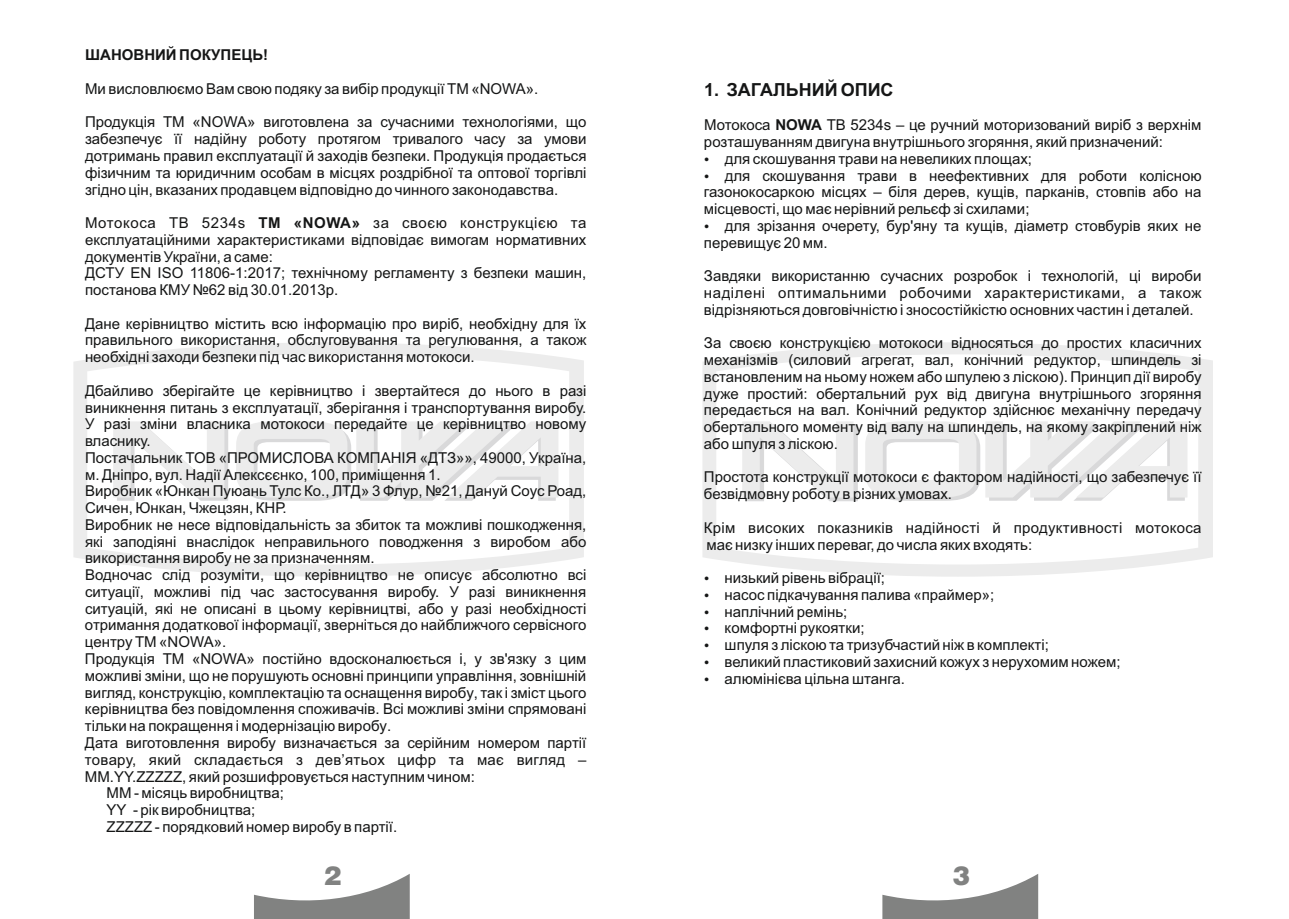
<style>
.page{position:relative;width:1289px;height:919px;background:#fff}
.page>*{position:absolute;margin:0;border:0;box-sizing:border-box;transform-origin:0 0}
.t1{font:900 26.25px "Helios";color:#818281}
.t2{font:700 18px "Arial";color:#151616}
.t3{font:15px/16.8px "Arial";color:#151616;text-align:justify}
.t4{font:15px/16.8px "Arial";letter-spacing:.02em;color:#151616}
.t5{font:700 15px "Arial";color:#151616}
.s1{font-weight:700}
</style>
<div class="page">
<svg style="left:73px;top:342px;width:511px;height:234px"></svg>
<svg style="left:113px;top:421px;width:115px;height:79px"></svg>
<svg style="left:236px;top:421px;width:322px;height:79px"></svg>
<svg style="left:702px;top:342px;width:510px;height:234px"></svg>
<svg style="left:742px;top:421px;width:115px;height:80px"></svg>
<svg style="left:865px;top:421px;width:322px;height:79px"></svg>
<svg style="left:254px;top:874px;width:156px;height:44px"></svg>
<svg style="left:882px;top:874px;width:156px;height:44px"></svg>
<p class="t5" style="left:85px;top:49px;width:184px">ШАНОВНИЙ ПОКУПЕЦЬ!</p>
<p class="t3" style="left:85px;top:82px;width:455px">Ми висловлюємо Вам свою подяку за вибір продукції ТМ «NOWA».</p>
<p class="t3" style="left:85px;top:115px;width:503px">Продукція ТМ «NOWA» виготовлена за сучасними технологіями, що забезпечує її надійну роботу протягом тривалого часу за умови дотримань правил експлуатації й заходів безпеки. Продукція продається фізичним та юридичним особам в місцях роздрібної та оптової торгівлі згідно цін, вказаних продавцем відповідно до чинного законодавства.</p>
<p class="t3" style="left:85px;top:216px;width:503px;text-align:left">Мотокоса TB 5234s <span class="s1">ТМ «NOWA»</span> за своєю конструкцією та експлуатаційними характеристиками відповідає вимогам нормативних документів України, а саме:<br>ДСТУ EN ISO 11806-1:2017; технічному регламенту з безпеки машин, постанова КМУ №62 від 30.01.2013р.</p>
<p class="t3" style="left:85px;top:316px;width:503px">Дане керівництво містить всю інформацію про виріб, необхідну для їх правильного використання, обслуговування та регулювання, а також необхідні заходи безпеки під час використання мотокоси.</p>
<p class="t3" style="left:85px;top:383px;width:503px">Дбайливо зберігайте це керівництво і звертайтеся до нього в разі</p>
<p class="t3" style="left:85px;top:400px;width:503px">виникнення питань з експлуатації, зберігання і транспортування виробу.</p>
<p class="t3" style="left:85px;top:417px;width:503px">У разі зміни власника мотокоси передайте це керівництво новому</p>
<p class="t3" style="left:85px;top:433px;width:67px">власнику.</p>
<p class="t3" style="left:85px;top:450px;width:503px">Постачальник ТОВ «ПРОМИСЛОВА КОМПАНІЯ «ДТЗ»», 49000, Україна,</p>
<p class="t3" style="left:85px;top:467px;width:357px">м. Дніпро, вул. Надії Алексєєнко, 100, приміщення 1.</p>
<p class="t3" style="left:85px;top:484px;width:503px">Виробник «Юнкан Пуюань Тулс Ко., ЛТД» 3 Флур, №21, Дануй Соус Роад,</p>
<p class="t3" style="left:85px;top:501px;width:203px">Сичен, Юнкан, Чжецзян, КНР.</p>
<p class="t3" style="left:85px;top:517px;width:503px">Виробник не несе відповідальність за збиток та можливі пошкодження,</p>
<p class="t3" style="left:85px;top:534px;width:503px">які заподіяні внаслідок неправильного поводження з виробом або</p>
<p class="t3" style="left:85px;top:551px;width:291px">використання виробу не за призначенням.</p>
<p class="t3" style="left:85px;top:568px;width:503px">Водночас слід розуміти, що керівництво не описує абсолютно всі</p>
<p class="t3" style="left:85px;top:584px;width:503px">ситуації, можливі під час застосування виробу. У разі виникнення</p>
<p class="t3" style="left:85px;top:601px;width:503px">ситуацій, які не описані в цьому керівництві, або у разі необхідності</p>
<p class="t3" style="left:85px;top:618px;width:503px">отримання додаткової інформації, зверніться до найближчого сервісного</p>
<p class="t3" style="left:85px;top:635px;width:143px">центру ТМ «NOWA».</p>
<p class="t3" style="left:85px;top:651px;width:503px">Продукція ТМ «NOWA» постійно вдосконалюється і, у зв'язку з цим</p>
<p class="t3" style="left:85px;top:668px;width:503px">можливі зміни, що не порушують основні принципи управління, зовнішній</p>
<p class="t3" style="left:85px;top:685px;width:503px">вигляд, конструкцію, комплектацію та оснащення виробу, так і зміст цього</p>
<p class="t3" style="left:85px;top:702px;width:503px">керівництва без повідомлення споживачів. Всі можливі зміни спрямовані</p>
<p class="t3" style="left:85px;top:718px;width:308px">тільки на покращення і модернізацію виробу.</p>
<p class="t3" style="left:85px;top:735px;width:503px">Дата виготовлення виробу визначається за серійним номером партії</p>
<p class="t4" style="left:85px;top:752px;width:503px">товару, який складається з дев’ятьох цифр та має вигляд ‒</p>
<p class="t3" style="left:85px;top:769px;width:391px">MM.YY.ZZZZZ, який розшифровується наступним чином:</p>
<p class="t3" style="left:107px;top:786px;width:179px">MM - місяць виробництва;</p>
<p class="t3" style="left:107px;top:802px;width:150px">YY - рік виробництва;</p>
<p class="t3" style="left:107px;top:819px;width:292px">ZZZZZ - порядковий номер виробу в партії.</p>
<p class="t2" style="left:704px;top:83px;width:191px">1. ЗАГАЛЬНИЙ ОПИС</p>
<p class="t3" style="left:704px;top:118px;width:499px">Мотокоса <span class="s1">NOWA</span> TB 5234s – це ручний моторизований виріб з верхнім</p>
<p class="t3" style="left:704px;top:135px;width:460px">розташуванням двигуна внутрішнього згоряння, який призначений:</p>
<p class="t3" style="left:724px;top:151px;width:309px">для скошування трави на невеликих площах;</p>
<p class="t3" style="left:724px;top:168px;width:478px">для скошування трави в неефективних для роботи колісною</p>
<p class="t3" style="left:704px;top:185px;width:499px">газонокосаркою місцях – біля дерев, кущів, парканів, стовпів або на</p>
<p class="t3" style="left:704px;top:202px;width:327px">місцевості, що має нерівний рельєф зі схилами;</p>
<p class="t3" style="left:724px;top:219px;width:478px">для зрізання очерету, бур'яну та кущів, діаметр стовбурів яких не</p>
<p class="t3" style="left:704px;top:235px;width:125px">перевищує 20 мм.</p>
<p class="t3" style="left:704px;top:269px;width:499px">Завдяки використанню сучасних розробок і технологій, ці вироби наділені оптимальними робочими характеристиками, а також відрізняються довговічністю і зносостійкістю основних частин і деталей.</p>
<p class="t3" style="left:704px;top:336px;width:499px">За своєю конструкцією мотокоси відносяться до простих класичних механізмів (силовий агрегат, вал, конічний редуктор, шпиндель зі встановленим на ньому ножем або шпулею з ліскою). Принцип дії виробу дуже простий: обертальний рух від двигуна внутрішнього згоряння передається на вал. Конічний редуктор здійснює механічну передачу обертального моменту від валу на шпиндель, на якому закріплений ніж або шпуля з ліскою.</p>
<p class="t3" style="left:704px;top:470px;width:499px">Простота конструкції мотокоси є фактором надійності, що забезпечує її безвідмовну роботу в різних умовах.</p>
<p class="t4" style="left:704px;top:520px;width:499px">Крім високих показників надійності й продуктивності мотокоса має низку інших переваг, до числа яких входять:</p>
<p class="t3" style="left:724px;top:570px;width:397px;text-align:left">низький рівень вібрації;<br>насос підкачування палива «праймер»;<br>наплічний ремінь;<br>комфортні рукоятки;<br>шпуля з ліскою та тризубчастий ніж в комплекті;<br>великий пластиковий захисний кожух з нерухомим ножем; алюмінієва цільна штанга.</p>
<h1 class="t1" style="left:323px;top:863px;width:19px">2</h1>
<h1 class="t1" style="left:952px;top:863px;width:19px">3</h1>
</div>
